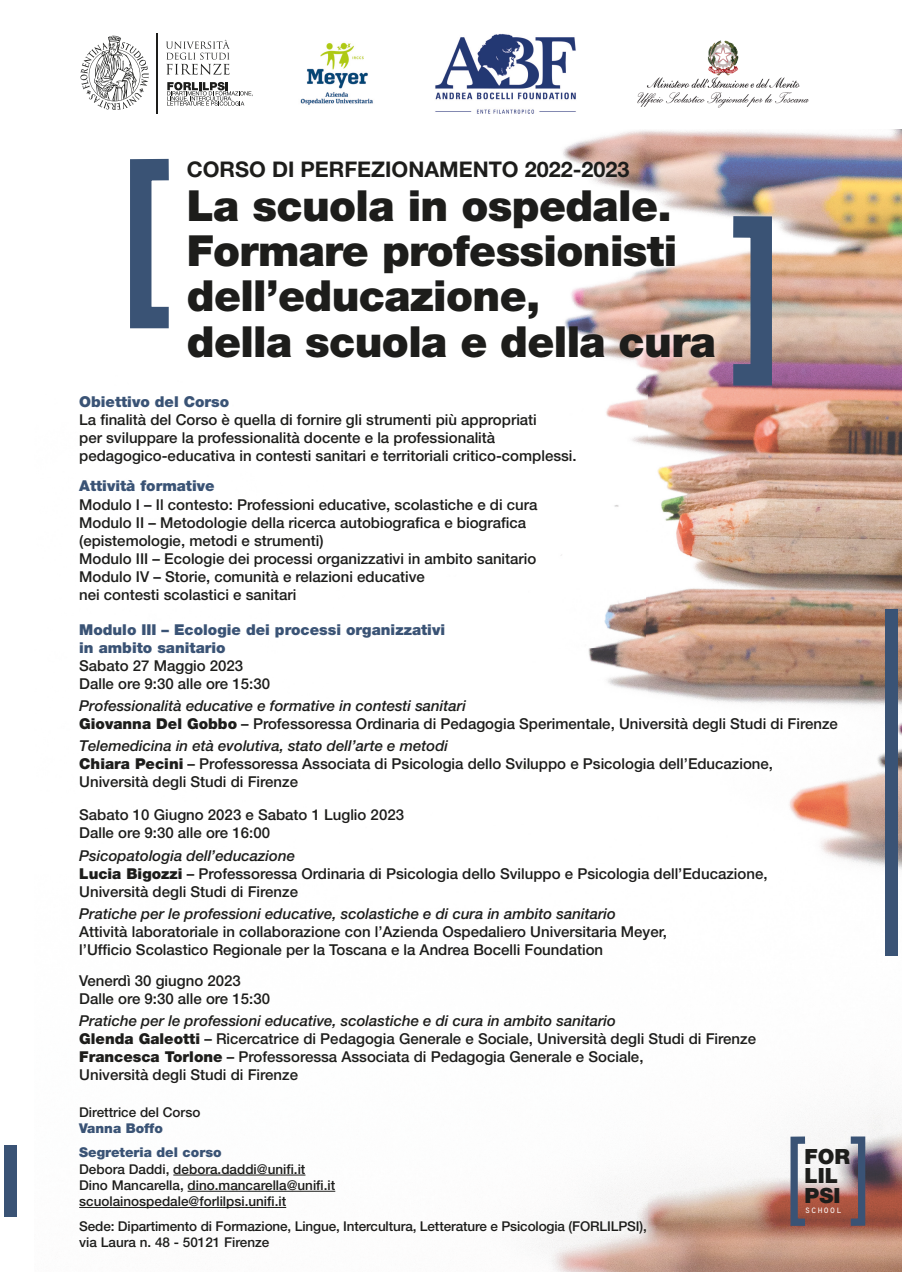
<style>
.page{position:relative;width:902px;height:1272px;background:#fff}
.page>*{position:absolute;margin:0;border:0;box-sizing:border-box;transform-origin:0 0}
.t1{font:900 42.9px/45.3px "Helvetica Neue LT Pro";letter-spacing:-.015em;color:#1d1d1b}
.t2{font:700 21.6px "Helvetica Neue LT Pro";color:#1d1d1b}
.t3{font:900 21px/19.4px "Helvetica Neue LT Pro";color:#1d1d1b}
.t4{font:500 15px/18px "Helvetica Neue LT Pro";color:#1d1d1b}
.t5{font:900 15px/18px "Helvetica Neue LT Pro";color:#3a5375}
.t6{font:italic 500 15px "Helvetica Neue LT Pro";color:#1d1d1b}
.t7{font:500 13.5px/16.2px "Helvetica Neue LT Pro";color:#1d1d1b}
.t8{font:900 13.5px/24.8px "Helvetica Neue LT Pro";color:#3a5375}
.t9{font:10.35px "Orator Std";color:#fff}
.s1{font-style:italic}
.s2{font-weight:900}
</style>
<div class="page">
<img style="left:80px;top:130px;width:821px;height:1141px">
<div style="left:847px;top:1136px;width:18px;height:89px;border:7px solid #3a5375"></div>
<div style="left:790px;top:1136px;width:18px;height:89px;border:7px solid #3a5375"></div>
<div style="left:884px;top:609px;width:13px;height:346px;background:#3a5375"></div>
<div style="left:4px;top:1145px;width:13px;height:71px;background:#3a5375"></div>
<div style="left:130px;top:159px;width:49px;height:169px;border:21px solid #3a5375"></div>
<div style="left:722px;top:216px;width:49px;height:169px;border:21px solid #3a5375"></div>
<hr style="left:173px;top:1174px;width:132px;height:1px;background:#1d1d1b">
<hr style="left:187px;top:1190px;width:148px;height:1px;background:#1d1d1b">
<hr style="left:79px;top:1207px;width:207px;height:1px;background:#1d1d1b">
<hr style="left:156px;top:33px;width:2px;height:81px;background:#1d1d1b">
<svg style="left:80px;top:35px;width:68px;height:75px"></svg>
<svg style="left:166px;top:40px;width:64px;height:35px"></svg>
<svg style="left:167px;top:82px;width:86px;height:24px"></svg>
<img style="left:637px;top:40px;width:172px;height:68px">
<img style="left:300px;top:42px;width:73px;height:63px">
<img style="left:435px;top:34px;width:141px;height:79px">
<h2 class="t2" style="left:187px;top:156px;width:444px">CORSO DI PERFEZIONAMENTO 2022-2023</h2>
<h1 class="t1" style="left:187px;top:183px;width:530px">La scuola in ospedale.<br>Formare professionisti dell’educazione,<br>della scuola e della cura</h1>
<p class="t5" style="left:79px;top:392px;width:152px">Obiettivo del Corso</p>
<p class="t4" style="left:79px;top:410px;width:499px">La finalità del Corso è quella di fornire gli strumenti più appropriati<br>per sviluppare la professionalità docente e la professionalità pedagogico-educativa in contesti sanitari e territoriali critico-complessi.</p>
<p class="t5" style="left:79px;top:477px;width:137px">Attività formative</p>
<p class="t4" style="left:79px;top:495px;width:460px">Modulo I – Il contesto: Professioni educative, scolastiche e di cura Modulo II – Metodologie della ricerca autobiografica e biografica (epistemologie, metodi e strumenti)<br>Modulo III – Ecologie dei processi organizzativi in ambito sanitario Modulo IV – Storie, comunità e relazioni educative<br>nei contesti scolastici e sanitari</p>
<p class="t5" style="left:79px;top:620px;width:367px">Modulo III – Ecologie dei processi organizzativi in ambito sanitario</p>
<p class="t4" style="left:79px;top:656px;width:192px">Sabato 27 Maggio 2023<br>Dalle ore 9:30 alle ore 15:30</p>
<p class="t4" style="left:79px;top:696px;width:760px"><span class="s1">Professionalità educative e formative in contesti sanitari<br></span><span class="s2">Giovanna Del Gobbo</span> – Professoressa Ordinaria di Pedagogia Sperimentale, Università degli Studi di Firenze</p>
<p class="t4" style="left:79px;top:736px;width:695px"><span class="s1">Telemedicina in età evolutiva, stato dell’arte e metodi<br></span><span class="s2">Chiara Pecini</span> – Professoressa Associata di Psicologia dello Sviluppo e Psicologia dell’Educazione,<br>Università degli Studi di Firenze</p>
<p class="t4" style="left:79px;top:805px;width:326px">Sabato 10 Giugno 2023 e Sabato 1 Luglio 2023<br>Dalle ore 9:30 alle ore 16:00</p>
<p class="t4" style="left:79px;top:846px;width:689px"><span class="s1">Psicopatologia dell’educazione<br></span><span class="s2">Lucia Bigozzi</span> – Professoressa Ordinaria di Psicologia dello Sviluppo e Psicologia dell’Educazione,<br>Università degli Studi di Firenze</p>
<p class="t6" style="left:79px;top:904px;width:538px">Pratiche per le professioni educative, scolastiche e di cura in ambito sanitario</p>
<p class="t4" style="left:79px;top:922px;width:589px">Attività laboratoriale in collaborazione con l’Azienda Ospedaliero Universitaria Meyer, l’Ufficio Scolastico Regionale per la Toscana e la Andrea Bocelli Foundation</p>
<p class="t4" style="left:79px;top:971px;width:192px">Venerdì 30 giugno 2023<br>Dalle ore 9:30 alle ore 15:30</p>
<p class="t4" style="left:79px;top:1011px;width:678px"><span class="s1">Pratiche per le professioni educative, scolastiche e di cura in ambito sanitario<br></span><span class="s2">Glenda Galeotti</span> – Ricercatrice di Pedagogia Generale e Sociale, Università degli Studi di Firenze <span class="s2">Francesca Torlone</span> – Professoressa Associata di Pedagogia Generale e Sociale,<br>Università degli Studi di Firenze</p>
<p class="t7" style="left:79px;top:1103px;width:123px">Direttrice del Corso</p>
<p class="t8" style="left:79px;top:1115px;width:144px">Vanna Boffo<br>Segreteria del corso</p>
<p class="t7" style="left:79px;top:1160px;width:257px">Debora Daddi, debora.daddi@unifi.it<br>Dino Mancarella, dino.mancarella@unifi.it scuolainospedale@forlilpsi.unifi.it</p>
<p class="t7" style="left:79px;top:1217px;width:569px">Sede: Dipartimento di Formazione, Lingue, Intercultura, Letterature e Psicologia (FORLILPSI), via Laura n. 48 - 50121 Firenze</p>
<h3 class="t3" style="left:804px;top:1146px;width:47px">FOR<br>LIL<br>PSI</h3>
<p class="t9" style="left:804px;top:1202px;width:39px">school</p>
</div>
